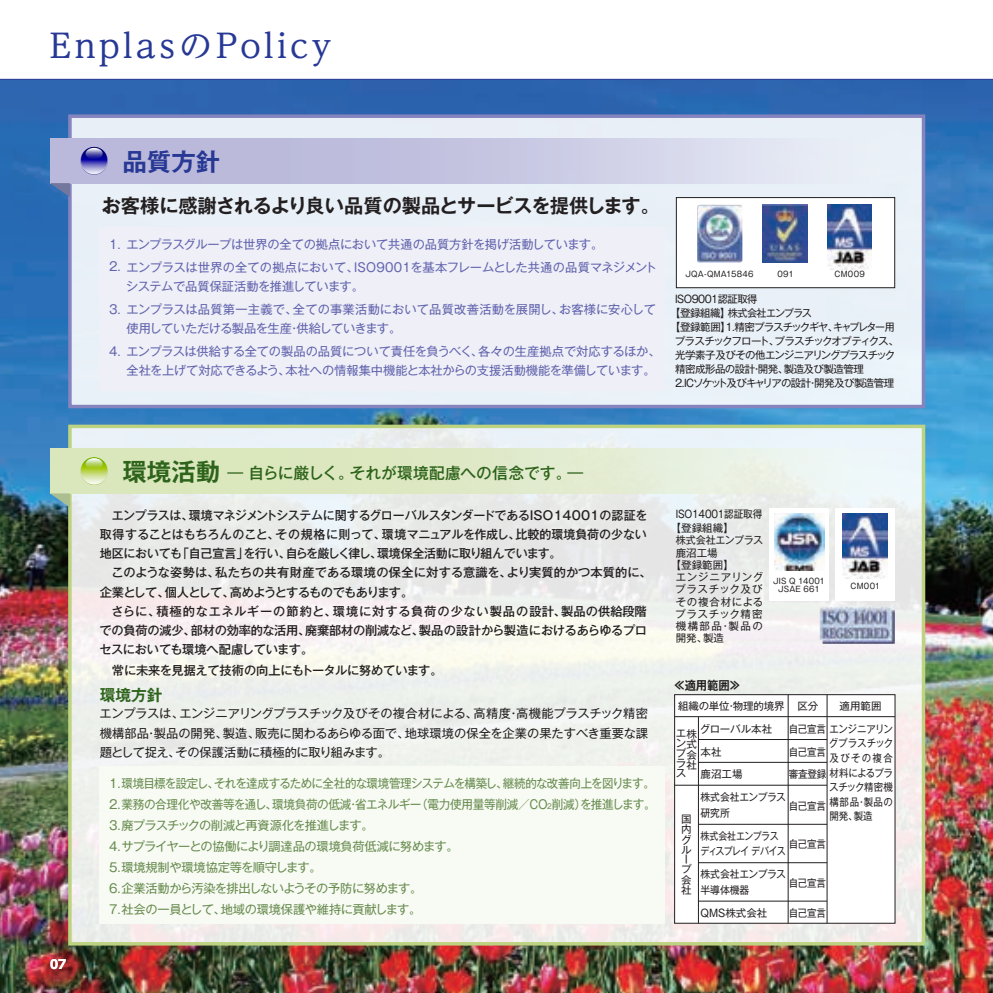
<style>
.page{position:relative;width:993px;height:993px;background:#fff}
.page>*{position:absolute;margin:0;border:0;box-sizing:border-box;transform-origin:0 0}
.t1{font:500 33.25px "UD Reimin Pro";letter-spacing:.1em;color:#273895}
.t2{font:700 24.5px "Gothic MB101 Pro De";color:#273895}
.t3{font:700 19.25px "Gothic MB101 Pro De";letter-spacing:-.03em;color:#231f20}
.t4{font:500 15.75px "Gothic MB101 Pro";letter-spacing:-.005em;color:#2d631a}
.t5{font:700 15.75px "Gothic MB101 Pro De";color:#2d631a}
.t6{font:500 12.25px/19.2px "Gothic MB101 Pro";letter-spacing:-.02em;color:#231f20;text-align:justify}
.t7{font:12.25px/22.8px "Gothic MB101 Pro";letter-spacing:-.01em;color:#6163ad}
.t8{font:12.25px/21px "Gothic MB101 Pro";letter-spacing:-.04em;color:#678b4f}
.t9{font:12.25px/19.2px "Gothic MB101 Pro";letter-spacing:-.015em;color:#231f20;text-align:justify}
.t10{font:700 12.25px "Gothic MB101 Pro De";color:#231f20;scale:.93 1}
.t11{font:700 12.25px "UD Shin Go Pro";color:#fff}
.t12{font:10.5px/10.2px "Gothic MB101 Pro";letter-spacing:-.045em;color:#231f20}
.t13{font:10.5px/14.5px "Gothic MB101 Pro";letter-spacing:-.045em;color:#231f20;text-align:justify;scale:.9 1}
.t14{font:10.5px "Gothic MB101 Pro";letter-spacing:-.1em;color:#231f20}
.t15{font:10.5px "Gothic MB101 Pro";letter-spacing:-.085em;color:#231f20}
.t16{font:10.5px "Gothic MB101 Pro";letter-spacing:-.08em;color:#231f20}
.t17{font:10.5px/22.8px "Gothic MB101 Pro";color:#231f20}
.t18{font:10.5px/22.8px "Gothic MB101 Pro";letter-spacing:-.045em;color:#231f20;scale:.85 1}
.t19{font:10.5px/22.8px "Gothic MB101 Pro";letter-spacing:-.02em;color:#231f20;scale:.9 1}
.t20{font:10.5px/14px "Gothic MB101 Pro";letter-spacing:-.02em;color:#231f20;scale:.92 1}
.t21{font:10.5px "Gothic MB101 Pro";letter-spacing:.06em;color:#231f20}
.t22{font:10.5px "Gothic MB101 Pro";letter-spacing:-.02em;color:#231f20}
.t23{font:10.5px/22.8px "Gothic MB101 Pro";letter-spacing:-.005em;color:#231f20;scale:.93 1}
.t24{font:10.5px/22.8px "Gothic MB101 Pro";color:#231f20;scale:.93 1}
.t25{font:10.5px "Gothic MB101 Pro";letter-spacing:-.045em;color:#231f20;scale:.95 1}
.t26{font:10.5px "Gothic MB101 Pro";letter-spacing:.05em;color:#231f20}
.t27{font:10.5px "Gothic MB101 Pro";letter-spacing:.055em;color:#231f20}
.t28{font:7.88px/8.8px "Gothic MB101 Pro";letter-spacing:.03em;color:#231f20;text-align:center}
.s1{font-family:"Gothic MB101 Pro De";font-weight:700;font-size:24.5px}
.s2{font-size:7.17px}
</style>
<div class="page">
<img style="left:0;top:80px;width:993px;height:912px">
<div style="left:70px;top:426px;width:853px;height:517px;background:linear-gradient(to right,#efefec,#eef0ef)"></div>
<div style="left:68px;top:424px;width:857px;height:521px;border:4px solid #bdd381"></div>
<div style="left:70px;top:116px;width:853px;height:290px;background:#e9f0f7"></div>
<div style="left:68px;top:114px;width:857px;height:294px;border:4px solid #8684bf"></div>
<div style="left:50px;top:138px;width:873px;height:45px;background:linear-gradient(to right,#afacd4,#e8edf6)"></div>
<svg style="left:50px;top:183px;width:20px;height:14px"></svg>
<div style="left:50px;top:448px;width:873px;height:45px;background:linear-gradient(to right,#d6e2ad,#eef5f3)"></div>
<svg style="left:50px;top:493px;width:20px;height:14px"></svg>
<svg style="left:80px;top:147px;width:28px;height:28px"></svg>
<svg style="left:80px;top:147px;width:28px;height:27px"></svg>
<svg style="left:81px;top:147px;width:26px;height:26px"></svg>
<svg style="left:86px;top:148px;width:17px;height:11px"></svg>
<svg style="left:80px;top:457px;width:28px;height:28px"></svg>
<svg style="left:80px;top:457px;width:28px;height:27px"></svg>
<svg style="left:81px;top:457px;width:26px;height:26px"></svg>
<svg style="left:86px;top:458px;width:17px;height:11px"></svg>
<div style="left:769px;top:508px;width:60px;height:92px;background:#fff"></div>
<img style="left:774px;top:513px;width:50px;height:57px">
<div style="left:674px;top:694px;width:221px;height:229px;background:#fff;border:1px solid #231f20"></div>
<hr style="left:674px;top:716px;width:221px;height:1px;background:#231f20">
<hr style="left:698px;top:738px;width:129px;height:1px;background:#231f20">
<hr style="left:698px;top:761px;width:129px;height:1px;background:#231f20">
<hr style="left:674px;top:784px;width:153px;height:1px;background:#231f20">
<hr style="left:698px;top:823px;width:129px;height:1px;background:#231f20">
<hr style="left:698px;top:862px;width:129px;height:1px;background:#231f20">
<hr style="left:698px;top:900px;width:129px;height:1px;background:#231f20">
<hr style="left:698px;top:716px;width:1px;height:207px;background:#231f20">
<hr style="left:787px;top:694px;width:1px;height:229px;background:#231f20">
<hr style="left:826px;top:694px;width:1px;height:229px;background:#231f20">
<img style="left:819px;top:606px;width:75px;height:37px">
<div style="left:99px;top:766px;width:566px;height:157px;background:#f8fbf3"></div>
<div style="left:99px;top:227px;width:566px;height:163px;background:#efeff7"></div>
<hr style="left:0;top:79px;width:993px;height:1px;background:#273895">
<div style="left:834px;top:508px;width:60px;height:93px;background:#fff"></div>
<img style="left:843px;top:513px;width:44px;height:65px">
<div style="left:676px;top:197px;width:219px;height:91px;background:#fff;border:1px solid #231f20"></div>
<img style="left:827px;top:204px;width:44px;height:66px">
<img style="left:697px;top:204px;width:45px;height:58px">
<img style="left:762px;top:204px;width:45px;height:58px">
<h1 class="t1" style="left:50px;top:18px;width:283px">EnplasのPolicy</h1>
<p class="t11" style="left:50px;top:953px;width:18px">07</p>
<h2 class="t2" style="left:122px;top:141px;width:99px">品質方針</h2>
<h3 class="t3" style="left:102px;top:190px;width:560px">お客様に感謝されるより良い品質の製品とサービスを提供します。</h3>
<p class="t7" style="left:126px;top:231px;width:532px">エンプラスグループは世界の全ての拠点において共通の品質方針を掲げ活動しています。<br>エンプラスは世界の全ての拠点において、ISO9001を基本フレームとした共通の品質マネジメント</p>
<p class="t7" style="left:126px;top:273px;width:531px">システムで品質保証活動を推進しています。<br>エンプラスは品質第一主義で、全ての事業活動において品質改善活動を展開し、お客様に安心して</p>
<p class="t7" style="left:126px;top:315px;width:535px">使用していただける製品を生産・供給していきます。<br>エンプラスは供給する全ての製品の品質について責任を負うべく、各々の生産拠点で対応するほか、</p>
<p class="t7" style="left:126px;top:357px;width:531px">全社を上げて対応できるよう、本社への情報集中機能と本社からの支援活動機能を準備しています。</p>
<p class="t7" style="left:109px;top:231px;width:13px">1.<br>2.</p>
<p class="t7" style="left:109px;top:296px;width:13px">3.</p>
<p class="t7" style="left:109px;top:338px;width:13px">4.</p>
<p class="t28" style="left:685px;top:268px;width:69px">JQA-QMA15846</p>
<p class="t28" style="left:777px;top:268px;width:18px">091</p>
<p class="t28" style="left:834px;top:268px;width:32px">CM009</p>
<p class="t12" style="left:675px;top:292px;width:84px">ISO9001認証取得</p>
<p class="t12" style="left:670px;top:306px;width:144px">【登録組織】株式会社エンプラス</p>
<p class="t14" style="left:670px;top:318px;width:226px">【登録範囲】1.精密プラスチックギヤ、キャプレター用</p>
<p class="t15" style="left:674px;top:332px;width:226px">プラスチックフロート、プラスチックオプティクス、</p>
<p class="t16" style="left:675px;top:346px;width:222px">光学素子及びその他エンジニアリングプラスチック</p>
<p class="t12" style="left:675px;top:362px;width:190px">精密成形品の設計・開発、製造及び製造管理</p>
<p class="t12" style="left:675px;top:376px;width:221px">2.ICソケット及びキャリアの設計・開発及び製造管理</p>
<p class="t4" style="left:122px;top:459px;width:462px"><span class="s1">環境活動</span> ― 自らに厳しく。それが環境配慮への信念です。―</p>
<p class="t6" style="left:100px;top:503px;width:549px">　エンプラスは、環境マネジメントシステムに関するグローバルスタンダードであるISO14001の認証を取得することはもちろんのこと、その規格に則って、環境マニュアルを作成し、比較的環境負荷の少ない地区においても「自己宣言」を行い、自らを厳しく律し、環境保全活動に取り組んでいます。</p>
<p class="t6" style="left:100px;top:561px;width:553px;text-indent:12px">このような姿勢は、私たちの共有財産である環境の保全に対する意識を、より実質的かつ本質的に、企業として、個人として、高めようとするものでもあります。</p>
<p class="t6" style="left:99px;top:600px;width:549px;text-indent:12px">さらに、積極的なエネルギーの節約と、環境に対する負荷の少ない製品の設計、製品の供給段階での負荷の減少、部材の効率的な活用、廃棄部材の削減など、製品の設計から製造におけるあらゆるプロセスにおいても環境へ配慮しています。</p>
<p class="t6" style="left:100px;top:659px;width:344px">　常に未来を見据えて技術の向上にもトータルに努めています。</p>
<p class="t9" style="left:100px;top:702px;width:550px">エンプラスは、エンジニアリングプラスチック及びその複合材による、高精度・高機能プラスチック精密機構部品・製品の開発、製造、販売に関わるあらゆる面で、地球環境の保全を企業の果たすべき重要な課題として捉え、その保護活動に積極的に取り組みます。</p>
<p class="t5" style="left:100px;top:682px;width:64px">環境方針</p>
<p class="t8" style="left:109px;top:770px;width:548px">1.環境目標を設定し、それを達成するために全社的な環境管理システムを構築し、継続的な改善向上を図ります。2.業務の合理化や改善等を通し、環境負荷の低減・省エネルギー（電力使用量等削減／ＣＯ<span class="s2">2</span>削減）を推進します。3.廃プラスチックの削減と再資源化を推進します。<br>4.サプライヤーとの協働により調達品の環境負荷低減に努めます。<br>5.環境規制や環境協定等を順守します。<br>6.企業活動から汚染を排出しないようその予防に努めます。<br>7.社会の一員として、地域の環境保護や維持に貢献します。</p>
<p class="t20" style="left:670px;top:505px;width:101px;text-indent:5px">ISO14001認証取得【登録組織】</p>
<p class="t25" style="left:675px;top:531px;width:93px">株式会社エンプラス</p>
<p class="t12" style="left:675px;top:546px;width:43px">鹿沼工場</p>
<p class="t12" style="left:670px;top:558px;width:65px">【登録範囲】</p>
<p class="t26" style="left:675px;top:568px;width:89px">エンジニアリング</p>
<p class="t21" style="left:675px;top:580px;width:89px">プラスチック及び</p>
<p class="t27" style="left:675px;top:592px;width:89px">その複合材による</p>
<p class="t21" style="left:675px;top:605px;width:89px">プラスチック精密</p>
<p class="t12" style="left:675px;top:619px;width:89px">機構部品・製品の</p>
<p class="t12" style="left:675px;top:631px;width:50px">開発、製造</p>
<p class="t28" style="left:773px;top:575px;width:53px">JIS Q 14001<br>JSAE 661</p>
<p class="t10" style="left:674px;top:675px;width:73px">≪適用範囲≫</p>
<p class="t28" style="left:850px;top:580px;width:31px">CM001</p>
<p class="t22" style="left:678px;top:697px;width:142px">組織の単位・物理的境界 区分</p>
<p class="t12" style="left:839px;top:699px;width:43px">適用範囲</p>
<p class="t12" style="left:676px;top:726px;width:22px">エ株ンプラス</p>
<p class="t17" style="left:700px;top:715px;width:88px">グローバル本社<br>本社<br>鹿沼工場<br>株式会社エンプラス</p>
<p class="t23" style="left:700px;top:799px;width:85px">研究所<br>株式会社エンプラス</p>
<p class="t18" style="left:700px;top:838px;width:102px">ディスプレイ デバイス株式会社エンプラス</p>
<p class="t24" style="left:700px;top:876px;width:73px">半導体機器<br>QMS株式会社</p>
<p class="t19" style="left:789px;top:715px;width:117px">自己宣言エンジニアリン自己宣言<br>審査登録</p>
<p class="t13" style="left:789px;top:796px;width:42px">自己宣言</p>
<p class="t13" style="left:789px;top:835px;width:42px">自己宣言</p>
<p class="t13" style="left:789px;top:873px;width:42px">自己宣言</p>
<p class="t13" style="left:789px;top:903px;width:42px">自己宣言</p>
<p class="t13" style="left:829px;top:734px;width:73px">グプラスチック及びその複合材料によるプラスチック精密機構部品・製品の開発、製造</p>
<p class="t12" style="left:686px;top:737px;width:12px;text-align:justify">式会社</p>
<p class="t12" style="left:681px;top:812px;width:12px">国内グループ会社</p>
</div>
